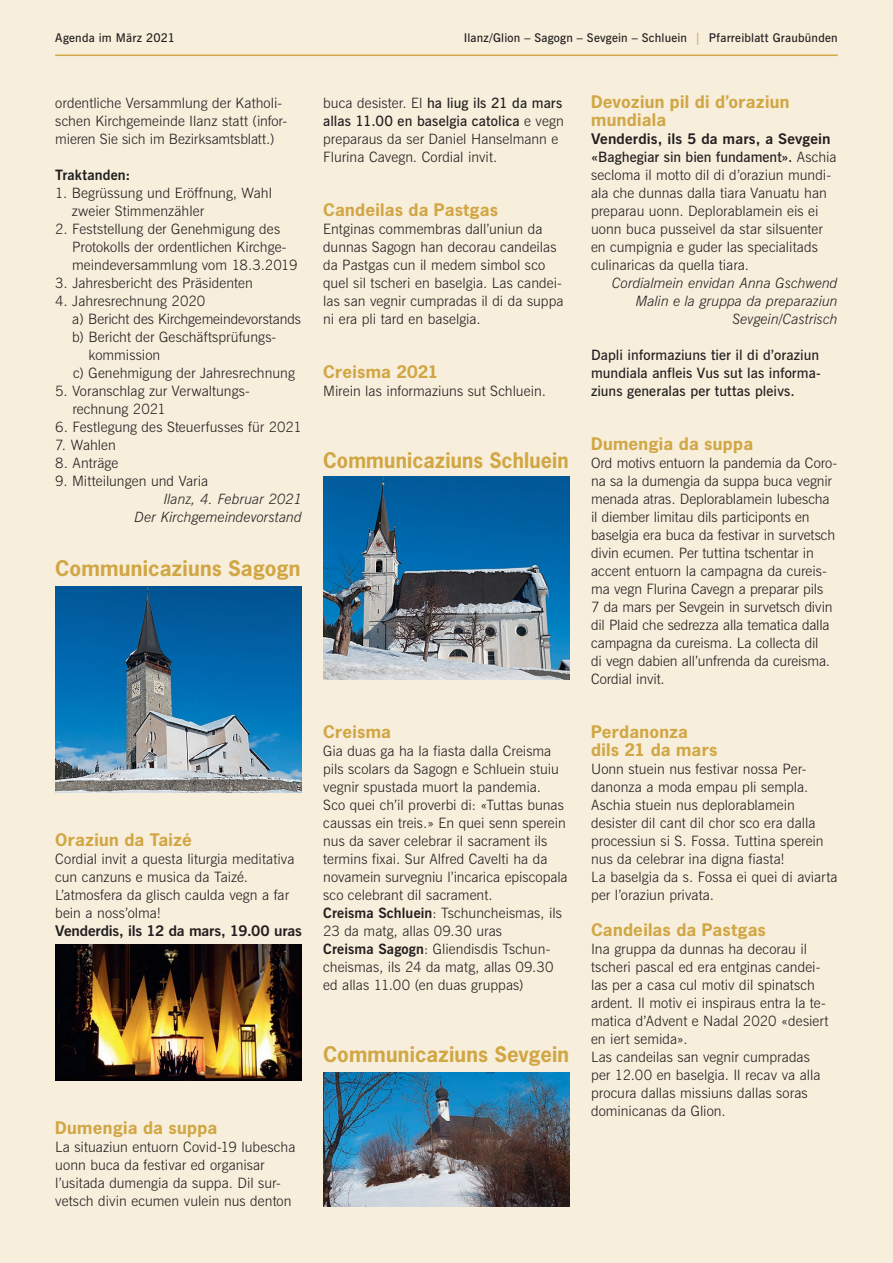
<style>
.page{position:relative;width:893px;height:1263px;background:#f7eedb}
.page>*{position:absolute;margin:0;border:0;box-sizing:border-box;transform-origin:0 0}
.t1{font:700 20.25px "News Gothic";letter-spacing:.005em;color:#d1a644}
.t2{font:700 16.35px/18px "News Gothic";letter-spacing:.015em;color:#d1a644;scale:1.05 1}
.t3{font:700 14.7px "News Gothic BT";color:#231f20;scale:1.05 1}
.t4{font:300 14.25px/18px "News Gothic BT";color:#231f20}
.t5{font:italic 300 14.25px/18px "News Gothic BT";color:#231f20;text-align:right}
.t6{font:600 14.25px/18px "News Gothic BT";letter-spacing:.005em;color:#231f20}
.t7{font:700 14.25px "News Gothic BT";letter-spacing:.01em;color:#231f20}
.t8{font:600 12px "News Gothic BT";letter-spacing:.02em;color:#231f20}
.s1{color:#d1a644}
.s2{font-weight:600}
.s3{font-weight:700}
</style>
<div class="page">
<hr style="left:55px;top:55px;width:783px;height:1px;background:#d1a644">
<img style="left:55px;top:586px;width:247px;height:206px">
<img style="left:55px;top:944px;width:247px;height:136px">
<img style="left:323px;top:477px;width:247px;height:202px">
<img style="left:323px;top:1072px;width:247px;height:134px">
<p class="t8" style="left:55px;top:31px;width:121px">Agenda im März 2021</p>
<p class="t8" style="left:464px;top:31px;width:375px">Ilanz/Glion – Sagogn – Sevgein – Schluein <span class="s1">|</span> Pfarreiblatt Graubünden</p>
<p class="t4" style="left:55px;top:94px;width:233px">ordentliche Versammlung der Katholi&shy;schen Kirchgemeinde Ilanz statt (infor&shy;mieren Sie sich im Bezirksamtsblatt.)</p>
<p class="t7" style="left:55px;top:166px;width:77px">Traktanden:</p>
<p class="t4" style="left:72px;top:184px;width:202px;text-indent:-16px">1. Begrüssung und Eröffnung, Wahl zweier Stimmenzähler</p>
<p class="t4" style="left:72px;top:220px;width:227px;text-indent:-17px">2. Feststellung der Genehmigung des<br>Protokolls der ordentlichen Kirchge&shy;meindeversammlung vom 18.3.2019</p>
<p class="t4" style="left:55px;top:274px;width:199px">3. Jahresbericht des Präsidenten</p>
<p class="t4" style="left:55px;top:292px;width:152px">4. Jahresrechnung 2020</p>
<p class="t4" style="left:72px;top:310px;width:230px">a) Bericht des Kirchgemeindevorstands</p>
<p class="t4" style="left:72px;top:328px;width:204px">b) Bericht der Geschäftsprüfungs-</p>
<p class="t4" style="left:89px;top:346px;width:73px">kommission</p>
<p class="t4" style="left:73px;top:364px;width:223px">c) Genehmigung der Jahresrechnung</p>
<p class="t4" style="left:72px;top:382px;width:176px;text-indent:-17px">5. Voranschlag zur Verwaltungs-- rechnung 2021</p>
<p class="t4" style="left:55px;top:418px;width:248px">6. Festlegung des Steuerfusses für 2021</p>
<p class="t4" style="left:55px;top:436px;width:62px">7. Wahlen</p>
<p class="t4" style="left:55px;top:454px;width:65px">8. Anträge</p>
<p class="t4" style="left:55px;top:472px;width:154px">9. Mitteilungen und Varia</p>
<p class="t5" style="left:135px;top:490px;width:169px">Ilanz, 4. Februar 2021<br>Der Kirchgemeindevorstand</p>
<h1 class="t1" style="left:55px;top:555px;width:247px">Communicaziuns Sagogn</h1>
<p class="t4" style="left:323px;top:94px;width:242px">buca desister. El <span class="s2">ha liug ils 21 da mars allas 11.00 en baselgia catolica</span> e vegn preparaus da ser Daniel Hanselmann e Flurina Cavegn. Cordial invit.</p>
<p class="t2" style="left:323px;top:200px;width:168px">Candeilas da Pastgas</p>
<p class="t4" style="left:323px;top:220px;width:242px">Entginas commembras dall’uniun da dunnas Sagogn han decorau candeilas da Pastgas cun il medem simbol sco quel sil tscheri en baselgia. Las candei&shy;las san vegnir cumpradas il di da suppa ni era pli tard en baselgia.</p>
<p class="t2" style="left:323px;top:362px;width:111px">Creisma 2021</p>
<p class="t4" style="left:323px;top:382px;width:224px">Mirein las informaziuns sut Schluein.</p>
<h1 class="t1" style="left:323px;top:447px;width:247px">Communicaziuns Schluein</h1>
<p class="t2" style="left:55px;top:830px;width:131px">Oraziun da Taizé</p>
<p class="t4" style="left:55px;top:850px;width:241px">Cordial invit a questa liturgia meditativa cun canzuns e musica da Taizé.<br>L’atmosfera da glisch caulda vegn a far bein a noss’olma!</p>
<p class="t3" style="left:55px;top:922px;width:236px">Venderdis, ils 12 da mars, 19.00 uras</p>
<p class="t2" style="left:323px;top:722px;width:66px">Creisma</p>
<p class="t4" style="left:323px;top:742px;width:246px">Gia duas ga ha la fiasta dalla Creisma pils scolars da Sagogn e Schluein stuiu vegnir spustada muort la pandemia.<br>Sco quei ch’il proverbi di: «Tuttas bunas caussas ein treis.» En quei senn sperein nus da saver celebrar il sacrament ils termins fixai. Sur Alfred Cavelti ha da novamein survegniu l’incarica episcopala sco celebrant dil sacrament.<br><span class="s3">Creisma Schluein</span>: Tschuncheismas, ils 23 da matg, allas 09.30 uras<br><span class="s3">Creisma Sagogn</span>: Gliendisdis Tschun&shy;cheismas, ils 24 da matg, allas 09.30 ed allas 11.00 (en duas gruppas)</p>
<h1 class="t1" style="left:323px;top:1041px;width:248px">Communicaziuns Sevgein</h1>
<p class="t2" style="left:55px;top:1118px;width:156px">Dumengia da suppa</p>
<p class="t4" style="left:55px;top:1138px;width:242px">La situaziun entuorn Covid-19 lubescha uonn buca da festivar ed organisar l’usitada dumengia da suppa. Dil sur&shy;vetsch divin ecumen vulein nus denton</p>
<p class="t2" style="left:591px;top:92px;width:191px">Devoziun pil di d’oraziun mundiala</p>
<p class="t3" style="left:591px;top:130px;width:230px">Venderdis, ils 5 da mars, a Sevgein</p>
<p class="t4" style="left:591px;top:148px;width:247px"><span class="s2">«Baghegiar sin bien fundament».</span> Aschia secloma il motto dil di d’oraziun mundi&shy;ala che dunnas dalla tiara Vanuatu han preparau uonn. Deplorablamein eis ei uonn buca pusseivel da star silsuenter en cumpignia e guder las specialitads culinaricas da quella tiara.</p>
<p class="t5" style="left:612px;top:274px;width:227px">Cordialmein envidan Anna Gschwend<br>Malin e la gruppa da preparaziun<br>Sevgein/Castrisch</p>
<p class="t6" style="left:591px;top:346px;width:231px">Dapli informaziuns tier il di d’oraziun mundiala anfleis Vus sut las informa&shy;ziuns generalas per tuttas pleivs.</p>
<p class="t2" style="left:591px;top:434px;width:156px">Dumengia da suppa</p>
<p class="t4" style="left:591px;top:454px;width:248px">Ord motivs entuorn la pandemia da Coro&shy;na sa la dumengia da suppa buca vegnir menada atras. Deplorablamein lubescha il diember limitau dils participonts en baselgia era buca da festivar in survetsch divin ecumen. Per tuttina tschentar in accent entuorn la campagna da cureis&shy;ma vegn Flurina Cavegn a preparar pils<br>7 da mars per Sevgein in survetsch divin dil Plaid che sedrezza alla tematica dalla campagna da cureisma. La collecta dil<br>di vegn dabien all’unfrenda da cureisma.<br>Cordial invit.</p>
<p class="t2" style="left:591px;top:722px;width:122px">Perdanonza dils 21 da mars</p>
<p class="t4" style="left:591px;top:760px;width:248px">Uonn stuein nus festivar nossa Per&shy;danonza a moda empau pli sempla.<br>Aschia stuein nus deplorablamein desister dil cant dil chor sco era dalla processiun si S. Fossa. Tuttina sperein nus da celebrar ina digna fiasta!<br>La baselgia da s. Fossa ei quei di aviarta per l’oraziun privata.</p>
<p class="t2" style="left:591px;top:920px;width:168px">Candeilas da Pastgas</p>
<p class="t4" style="left:591px;top:940px;width:239px">Ina gruppa da dunnas ha decorau il tscheri pascal ed era entginas candei&shy;las per a casa cul motiv dil spinatsch ardent. Il motiv ei inspiraus entra la te&shy;matica d’Advent e Nadal 2020 «desiert en iert semida».<br>Las candeilas san vegnir cumpradas per 12.00 en baselgia. Il recav va alla procura dallas missiuns dallas soras dominicanas da Glion.</p>
</div>
